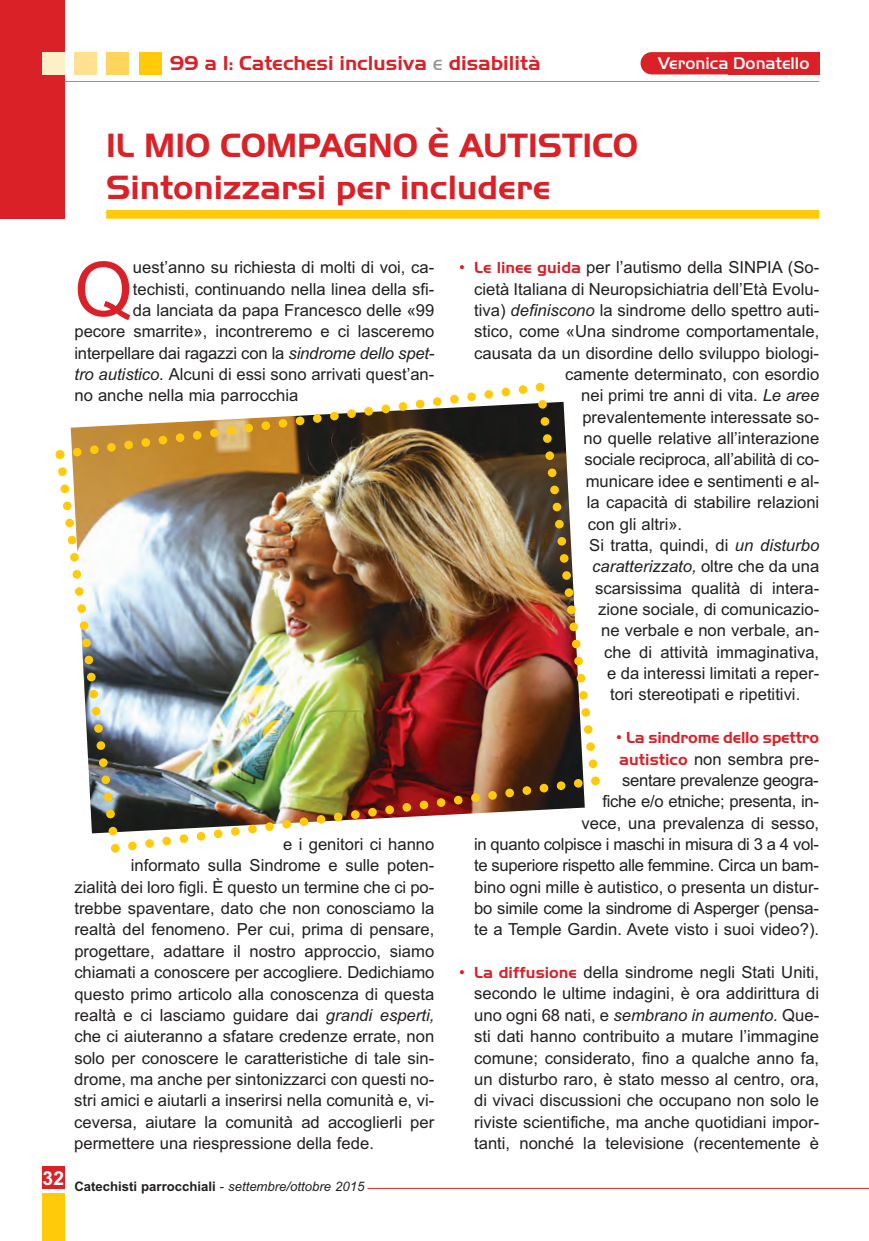
<style>
.page{position:relative;width:869px;height:1241px;background:#fff}
.page>*{position:absolute;margin:0;border:0;box-sizing:border-box;transform-origin:0 0}
.t1{font:75.25px "Arial";color:#da2128}
.t2{font:700 35px/42px "Handel Got D";color:#da2128}
.t3{font:700 21px "Handel Got D";color:#da2128}
.t4{font:700 19.25px "Arial";color:#fff}
.t5{font:500 17.5px "Handel Got D";color:#fff}
.t6{font:16.62px/21.3px "Arial";color:#231f20;text-align:right}
.t7{font:italic 16.62px "Arial";color:#231f20}
.t8{font:700 16.62px "Handel Got D";letter-spacing:-.015em;color:#da2128}
.t9{font:700 13.12px "Arial";color:#231f20}
.s1{font-family:"Handel Got D Ligh";font-weight:400;color:#939598}
.s2{font-style:italic}
.s3{font-weight:400}
.s4{font-weight:400;font-style:italic}
.s5{color:#da2128}
.s6{font-family:"Handel Got D";font-weight:700;color:#da2128}
.s7{font-style:normal}
.s8{font-family:"Arial";font-weight:400}
</style>
<div class="page">
<hr style="left:367px;top:1187px;width:501px;height:1px;background:#da2128">
<div style="left:0;top:0;width:64px;height:218px;background:#da2128"></div>
<div style="left:42px;top:1166px;width:22px;height:22px;background:#da2128"></div>
<div style="left:42px;top:1193px;width:22px;height:47px;background:#feca0a"></div>
<div style="left:42px;top:52px;width:22px;height:22px;background:#fef0c6"></div>
<div style="left:74px;top:52px;width:23px;height:22px;background:#ffe192"></div>
<div style="left:107px;top:52px;width:22px;height:22px;background:#fed55c"></div>
<div style="left:139px;top:52px;width:22px;height:22px;background:#feca0a"></div>
<hr style="left:64px;top:81px;width:755px;height:1px;background:#939598">
<div style="left:640px;top:52px;width:129px;height:22px;background:#da2128;border-radius:11px"></div>
<div style="left:727px;top:52px;width:92px;height:22px;background:#da2128"></div>
<div style="left:106px;top:210px;width:713px;height:9px;background:#feca0a"></div>
<img style="left:55px;top:382px;width:545px;height:471px">
<p class="t3" style="left:170px;top:51px;width:372px">99 a 1: Catechesi inclusiva <span class="s1">e</span> disabilità</p>
<p class="t5" style="left:657px;top:53px;width:153px">Veronica Donatello</p>
<h2 class="t2" style="left:106px;top:124px;width:533px">IL MIO COMPAGNO È AUTISTICO<br>Sintonizzarsi per includere</h2>
<h1 class="t1" style="left:74px;top:246px;width:60px">Q</h1>
<p class="t6" style="left:133px;top:257px;width:303px">uest’anno su richiesta di molti di voi, ca-</p>
<p class="t6" style="left:133px;top:278px;width:303px">techisti, continuando nella linea della sfi-</p>
<p class="t6" style="left:133px;top:299px;width:303px">da lanciata da papa Francesco delle «99</p>
<p class="t6" style="left:74px;top:321px;width:361px">pecore smarrite», incontreremo e ci lasceremo</p>
<p class="t6" style="left:74px;top:342px;width:361px">interpellare dai ragazzi con la <span class="s2">sindrome dello spet -</span></p>
<p class="t6" style="left:74px;top:363px;width:361px"><span class="s2">tro autistico.</span> Alcuni di essi sono arrivati quest’an-</p>
<p class="t6" style="left:74px;top:385px;width:225px">no anche nella mia parrocchia</p>
<p class="t4" style="left:43px;top:1166px;width:23px">32</p>
<p class="t6" style="left:283px;top:833px;width:153px">e i genitori ci hanno</p>
<p class="t6" style="left:131px;top:854px;width:305px">informato sulla Sindrome e sulle poten-</p>
<p class="t6" style="left:74px;top:876px;width:361px">zialità dei loro figli. È questo un termine che ci po-</p>
<p class="t6" style="left:74px;top:897px;width:361px">trebbe spaventare, dato che non conosciamo la</p>
<p class="t6" style="left:74px;top:918px;width:361px">realtà del fenomeno. Per cui, prima di pensare,</p>
<p class="t6" style="left:74px;top:940px;width:361px">progettare, adattare il nostro approccio, siamo</p>
<p class="t6" style="left:74px;top:961px;width:361px">chiamati a conoscere per accogliere. Dedichiamo</p>
<p class="t6" style="left:74px;top:982px;width:361px">questo primo articolo alla conoscenza di questa</p>
<p class="t6" style="left:74px;top:1004px;width:361px">realtà e ci lasciamo guidare dai <span class="s2">grandi esperti,</span></p>
<p class="t6" style="left:74px;top:1025px;width:361px">che ci aiuteranno a sfatare credenze errate, non</p>
<p class="t6" style="left:74px;top:1047px;width:361px">solo per conoscere le caratteristiche di tale sin-</p>
<p class="t6" style="left:74px;top:1068px;width:361px">drome, ma anche per sintonizzarci con questi no-</p>
<p class="t6" style="left:74px;top:1089px;width:361px">stri amici e aiutarli a inserirsi nella comunità e, vi-</p>
<p class="t6" style="left:74px;top:1111px;width:361px">ceversa, aiutare la comunità ad accoglierli per</p>
<p class="t6" style="left:74px;top:1132px;width:301px">permettere una riespressione della fede.</p>
<p class="t9" style="left:74px;top:1178px;width:291px">Catechisti parrocchiali <span class="s3">-</span> <span class="s4">settembre/ottobre 2015</span></p>
<p class="t6" style="left:459px;top:257px;width:361px"><span class="s5">•</span> <span class="s6">Le linee guida</span> per l’autismo della SINPIA (So -</p>
<p class="t6" style="left:474px;top:278px;width:346px">cie tà Italiana di Neuropsichiatria dell’Età Evo lu -</p>
<p class="t6" style="left:474px;top:299px;width:346px">tiva) <span class="s2">definiscono</span> la sindrome dello spettro auti-</p>
<p class="t6" style="left:474px;top:321px;width:346px">stico, come «Una sindrome comportamentale,</p>
<p class="t6" style="left:474px;top:342px;width:346px">causata da un disordine dello sviluppo bio lo gi -</p>
<p class="t6" style="left:565px;top:363px;width:255px">camente determinato, con esordio</p>
<p class="t6" style="left:581px;top:385px;width:239px">nei primi tre anni di vita. <span class="s2">Le aree</span></p>
<p class="t6" style="left:582px;top:406px;width:238px">prevalentemente interessate so-</p>
<p class="t6" style="left:583px;top:427px;width:237px">no quelle relative all’interazione</p>
<p class="t6" style="left:584px;top:449px;width:236px">sociale reciproca, all’abilità di co -</p>
<p class="t6" style="left:585px;top:470px;width:235px">municare idee e sentimenti e al-</p>
<p class="t6" style="left:586px;top:491px;width:234px">la capacità di stabilire relazioni</p>
<p class="t6" style="left:587px;top:513px;width:96px">con gli altri».</p>
<p class="t6" style="left:589px;top:534px;width:231px">Si tratta, quindi, di <span class="s2">un disturbo</span></p>
<p class="t7" style="left:592px;top:556px;width:228px">caratterizzato, <span class="s7">oltre che da una</span></p>
<p class="t6" style="left:595px;top:577px;width:225px">scarsissima qualità di intera-</p>
<p class="t6" style="left:598px;top:598px;width:222px">zione sociale, di comunicazio-</p>
<p class="t6" style="left:601px;top:620px;width:219px">ne verbale e non verbale, an-</p>
<p class="t6" style="left:604px;top:641px;width:216px">che di attività immaginativa,</p>
<p class="t6" style="left:607px;top:662px;width:213px">e da interessi limitati a reper-</p>
<p class="t6" style="left:610px;top:684px;width:191px">tori stereotipati e ripetitivi.</p>
<p class="t8" style="left:616px;top:727px;width:204px"><span class="s8">•</span> La sindrome dello spettro</p>
<p class="t6" style="left:474px;top:748px;width:346px"><span class="s6">autistico</span> non sembra pre-<br>sentare prevalenze geogra -<br>fiche e/o etniche; presenta, in -<br>vece, una prevalenza di sesso,<br>in quanto colpisce i maschi in misura di 3 a 4 vol - te superiore rispetto alle femmine. Circa un bam - bino ogni mille è autistico, o presenta un distur&shy;bo simile come la sindrome di Asperger (pensa - te a Temple Gardin. Avete visto i suoi video?).</p>
<p class="t6" style="left:474px;top:961px;width:346px;text-align:justify;text-indent:-15px"><span class="s5">•</span> <span class="s6">La diffusione</span> della sindrome negli Stati Uniti, secondo le ultime indagini, è ora addirittura di uno ogni 68 nati, e <span class="s2">sembrano in aumento.</span> Que - sti dati hanno contribuito a mutare l’immagine comune; considerato, fino a qualche anno fa, un disturbo raro, è stato messo al centro, ora, di vivaci discussioni che occupano non solo le riviste scientifiche, ma anche quotidiani impor&shy;tanti, nonché la televisione (recentemente è</p>
</div>
